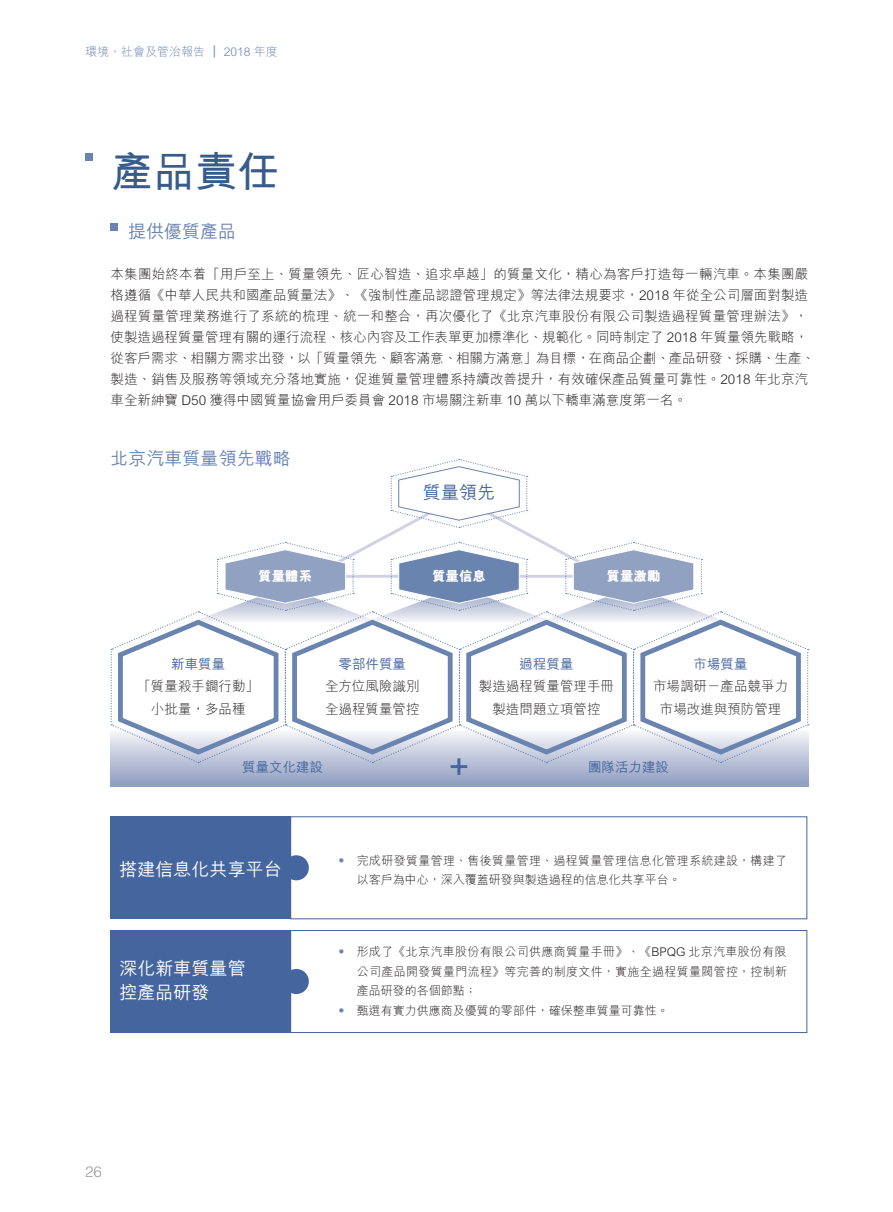
<style>
.page{position:relative;width:893px;height:1212px;background:#fff}
.page>*{position:absolute;margin:0;border:0;box-sizing:border-box;transform-origin:0 0}
.t1{font:42px "M Hei HK Bold E Ten B5 H";color:#375c8c}
.t2{font:35.1px "M Hei HK Medium E Ten B5 H";color:#45659e}
.t3{font:18px/24px "M Hei HK Medium E Ten B5 H";color:#fff}
.t4{font:18px "M Hei HK Medium E Ten B5 H";color:#6984af}
.t5{font:18px "M Hei HK Medium E Ten B5 H";color:#45659e}
.t6{font:300 15px "Helvetica LT Std";color:#97999c}
.t7{font:13.5px/21px "M Hei HK Light E Ten B5 H";color:#231f20;text-align:center}
.t8{font:13.5px "M Hei HK Medium E Ten B5 H";color:#45659e}
.t9{font:13.5px "M Hei HK Xbold E Ten B5 H";color:#fff}
.t10{font:12px/19.5px "M Hei HK Light E Ten B5 H";letter-spacing:.025em;color:#231f20}
.t11{font:12px "M Hei HK Light E Ten B5 H";color:#231f20}
.t12{font:12px "M Hei HK Light E Ten B5 H";color:#6984af}
.s1{color:#6984af}
</style>
<div class="page">
<svg style="left:290px;top:816px;width:517px;height:217px"></svg>
<div style="left:85px;top:154px;width:8px;height:7px;background:#6984af"></div>
<div style="left:111px;top:223px;width:7px;height:8px;background:#6984af"></div>
<svg style="left:110px;top:724px;width:698px;height:63px;background:#a0adca"></svg>
<div style="left:110px;top:817px;width:180px;height:102px;background:#45659e"></div>
<div style="left:110px;top:930px;width:180px;height:103px;background:#45659e"></div>
<div style="left:284px;top:855px;width:25px;height:25px;background:#45659e;border-radius:50%"></div>
<div style="left:284px;top:969px;width:25px;height:25px;background:#45659e;border-radius:50%"></div>
<svg style="left:111px;top:458px;width:697px;height:306px"></svg>
<p class="t12" style="left:85px;top:47px;width:194px">環境、社會及管治報告 ｜ 2018 年度</p>
<h1 class="t1" style="left:111px;top:155px;width:169px">產品責任</h1>
<h3 class="t4" style="left:128px;top:225px;width:109px">提供優質產品</h3>
<p class="t7" style="left:111px;top:265px;width:706px;text-align:left">本集團始終本着「用戶至上、質量領先、匠心智造、追求卓越」的質量文化，精心為客戶打造每一輛汽車。本集團嚴格遵循《中華人民共和國產品質量法》、《強制性產品認證管理規定》等法律法規要求，2018 年從全公司層面對製造過程質量管理業務進行了系統的梳理、統一和整合，再次優化了《北京汽車股份有限公司製造過程質量管理辦法》，使製造過程質量管理有關的運行流程、核心內容及工作表單更加標準化、規範化。同時制定了 2018 年質量領先戰略，從客戶需求、相關方需求出發，以「質量領先、顧客滿意、相關方滿意」為目標，在商品企劃、產品研發、採購、生產、製造、銷售及服務等領域充分落地實施，促進質量管理體系持續改善提升，有效確保產品質量可靠性。2018 年北京汽車全新紳寶 D50 獲得中國質量協會用戶委員會 2018 市場關注新車 10 萬以下轎車滿意度第一名。</p>
<h3 class="t4" style="left:111px;top:451px;width:181px">北京汽車質量領先戰略</h3>
<h3 class="t5" style="left:423px;top:486px;width:73px">質量領先</h3>
<p class="t9" style="left:258px;top:571px;width:55px">質量體系</p>
<p class="t9" style="left:432px;top:571px;width:55px">質量信息</p>
<p class="t9" style="left:606px;top:571px;width:55px">質量激勵</p>
<p class="t8" style="left:171px;top:659px;width:55px">新車質量</p>
<p class="t7" style="left:137px;top:677px;width:123px;line-height:22.5px">「質量殺手鐧行動」小批量，多品種</p>
<p class="t8" style="left:338px;top:659px;width:69px">零部件質量</p>
<p class="t7" style="left:325px;top:677px;width:96px;line-height:22.5px;text-align:left">全方位風險識別全過程質量管控</p>
<p class="t8" style="left:519px;top:659px;width:55px">過程質量</p>
<p class="t7" style="left:479px;top:677px;width:136px;line-height:22.5px">製造過程質量管理手冊製造問題立項管控</p>
<p class="t8" style="left:693px;top:659px;width:55px">市場質量</p>
<p class="t7" style="left:653px;top:677px;width:136px;line-height:22.5px">市場調研－產品競爭力市場改進與預防管理</p>
<p class="t8" style="left:242px;top:761px;width:82px">質量文化建設</p>
<h2 class="t2" style="left:449px;top:752px;width:22px">+</h2>
<p class="t8" style="left:588px;top:761px;width:82px">團隊活力建設</p>
<h3 class="t3" style="left:120px;top:860px;width:163px">搭建信息化共享平台</h3>
<h3 class="t3" style="left:120px;top:959px;width:127px">深化新車質量管控產品研發</h3>
<p class="t10" style="left:357px;top:852px;width:432px;text-indent:-21px"><span class="s1">‧</span> 完成研發質量管理、售後質量管理、過程質量管理信息化管理系統建設，構建了以客戶為中心，深入覆蓋研發與製造過程的信息化共享平台。</p>
<p class="t10" style="left:335px;top:944px;width:453px"><span class="s1">‧</span> 形成了《北京汽車股份有限公司供應商質量手冊》、《BPQG 北京汽車股份有限</p>
<p class="t10" style="left:357px;top:963px;width:432px">公司產品開發質量門流程》等完善的制度文件，實施全過程質量閥管控，控制新</p>
<p class="t11" style="left:357px;top:986px;width:121px">產品研發的各個節點；</p>
<p class="t11" style="left:335px;top:1006px;width:335px"><span class="s1">‧</span> 甄選有實力供應商及優質的零部件，確保整車質量可靠性。</p>
<p class="t6" style="left:85px;top:1163px;width:18px">26</p>
</div>
